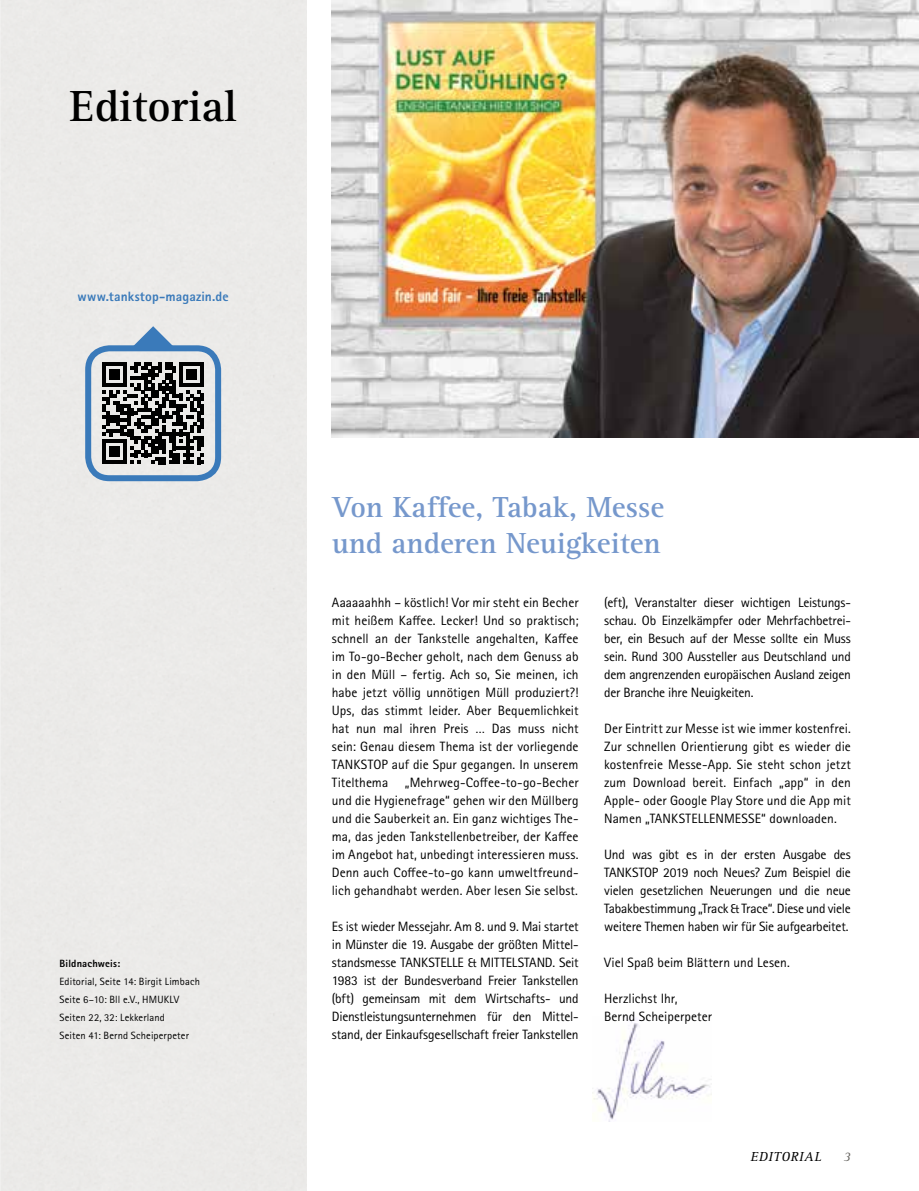
<style>
.page{position:relative;width:919px;height:1191px;background:#fff}
.page>*{position:absolute;margin:0;border:0;box-sizing:border-box;transform-origin:0 0}
.t1{font:700 45px "Rotis Serif Pro";color:#000}
.t2{font:700 30px/36px "Rotis Serif Pro";color:#7698cc}
.t3{font:13.5px/18px "Rotis Sans Serif Pro";letter-spacing:-.005em;color:#000;text-align:justify}
.t4{font:800 13.5px "Rotis Sans Serif Pro";letter-spacing:.01em;color:#3a7aba}
.t5{font:italic 13.5px "Rotis Serif Pro";letter-spacing:.05em;color:#000}
.t6{font:italic 13.5px "Rotis Serif Pro";color:#6a6864}
.t7{font:10.5px/18px "Rotis Sans Serif Pro";letter-spacing:.01em;color:#000}
.t8{font:800 10.5px "Rotis Sans Serif Pro";letter-spacing:.015em;color:#000}
</style>
<div class="page">
<div style="left:0;top:0;width:306px;height:1191px;background:#ebeae8"></div>
<img style="left:592px;top:1018px;width:119px;height:104px">
<img style="left:332px;top:0;width:586px;height:437px">
<svg style="left:102px;top:362px;width:102px;height:102px;background:#616160"></svg>
<div style="left:85px;top:345px;width:136px;height:136px;border:6px solid #3a7aba;border-radius:21px"></div>
<svg style="left:132px;top:326px;width:43px;height:22px"></svg>
<svg style="left:0;top:38px;width:1px;height:1153px"></svg>
<h1 class="t1" style="left:70px;top:78px;width:168px">Editorial</h1>
<p class="t4" style="left:78px;top:288px;width:152px">www.tankstop-magazin.de</p>
<p class="t8" style="left:60px;top:957px;width:62px">Bildnachweis:</p>
<p class="t7" style="left:60px;top:973px;width:142px">Editorial, Seite 14: Birgit Limbach<br>Seite 6–10: Bll e.V., HMUKLV<br>Seiten 22, 32: Lekkerland<br>Seiten 41: Bernd Scheiperpeter</p>
<h2 class="t2" style="left:332px;top:489px;width:334px">Von Kaffee, Tabak, Messe und anderen Neuigkeiten</h2>
<p class="t3" style="left:332px;top:594px;width:248px">Aaaaaahhh – köstlich! Vor mir steht ein Becher mit heißem Kaffee. Lecker! Und so praktisch; schnell an der Tankstelle angehalten, Kaffee im To-go-Becher geholt, nach dem Genuss ab in den Müll – fertig. Ach so, Sie meinen, ich habe jetzt völlig unnötigen Müll produziert?!<br>Ups, das stimmt leider. Aber Bequemlichkeit hat nun mal ihren Preis … Das muss nicht sein: Genau diesem Thema ist der vorliegende TANKSTOP auf die Spur gegangen. In unserem Titelthema „Mehrweg-Coffee-to-go-Becher und die Hygienefrage“ gehen wir den Müllberg und die Sauberkeit an. Ein ganz wichtiges The&shy;ma, das jeden Tankstellenbetreiber, der Kaffee im Angebot hat, unbedingt interessieren muss.<br>Denn auch Coffee-to-go kann umweltfreund&shy;lich gehandhabt werden. Aber lesen Sie selbst.</p>
<p class="t3" style="left:332px;top:918px;width:248px">Es ist wieder Messejahr. Am 8. und 9. Mai startet in Münster die 19. Ausgabe der größten Mittel&shy;standsmesse TANKSTELLE &amp; MITTELSTAND. Seit 1983 ist der Bundesverband Freier Tankstellen (bft) gemeinsam mit dem Wirtschafts- und Dienstleistungsunternehmen für den Mittel&shy;stand, der Einkaufsgesellschaft freier Tankstellen</p>
<p class="t3" style="left:604px;top:594px;width:248px">(eft), Veranstalter dieser wichtigen Leistungs&shy;schau. Ob Einzelkämpfer oder Mehrfachbetrei&shy;ber, ein Besuch auf der Messe sollte ein Muss sein. Rund 300 Aussteller aus Deutschland und dem angrenzenden europäischen Ausland zeigen der Branche ihre Neuigkeiten.</p>
<p class="t3" style="left:604px;top:719px;width:248px">Der Eintritt zur Messe ist wie immer kostenfrei.<br>Zur schnellen Orientierung gibt es wieder die kostenfreie Messe-App. Sie steht schon jetzt zum Download bereit. Einfach „app“ in den Apple- oder Google Play Store und die App mit Namen „TANKSTELLENMESSE“ downloaden.</p>
<p class="t3" style="left:604px;top:845px;width:248px">Und was gibt es in der ersten Ausgabe des TANKSTOP 2019 noch Neues? Zum Beispiel die vielen gesetzlichen Neuerungen und die neue Tabakbestimmung „Track &amp; Trace“. Diese und viele weitere Themen haben wir für Sie aufgearbeitet.</p>
<p class="t3" style="left:604px;top:953px;width:187px">Viel Spaß beim Blättern und Lesen.</p>
<p class="t3" style="left:604px;top:989px;width:109px">Herzlichst Ihr,<br>Bernd Scheiperpeter</p>
<p class="t5" style="left:750px;top:1148px;width:72px">EDITORIAL</p>
<p class="t6" style="left:843px;top:1148px;width:9px">3</p>
</div>
